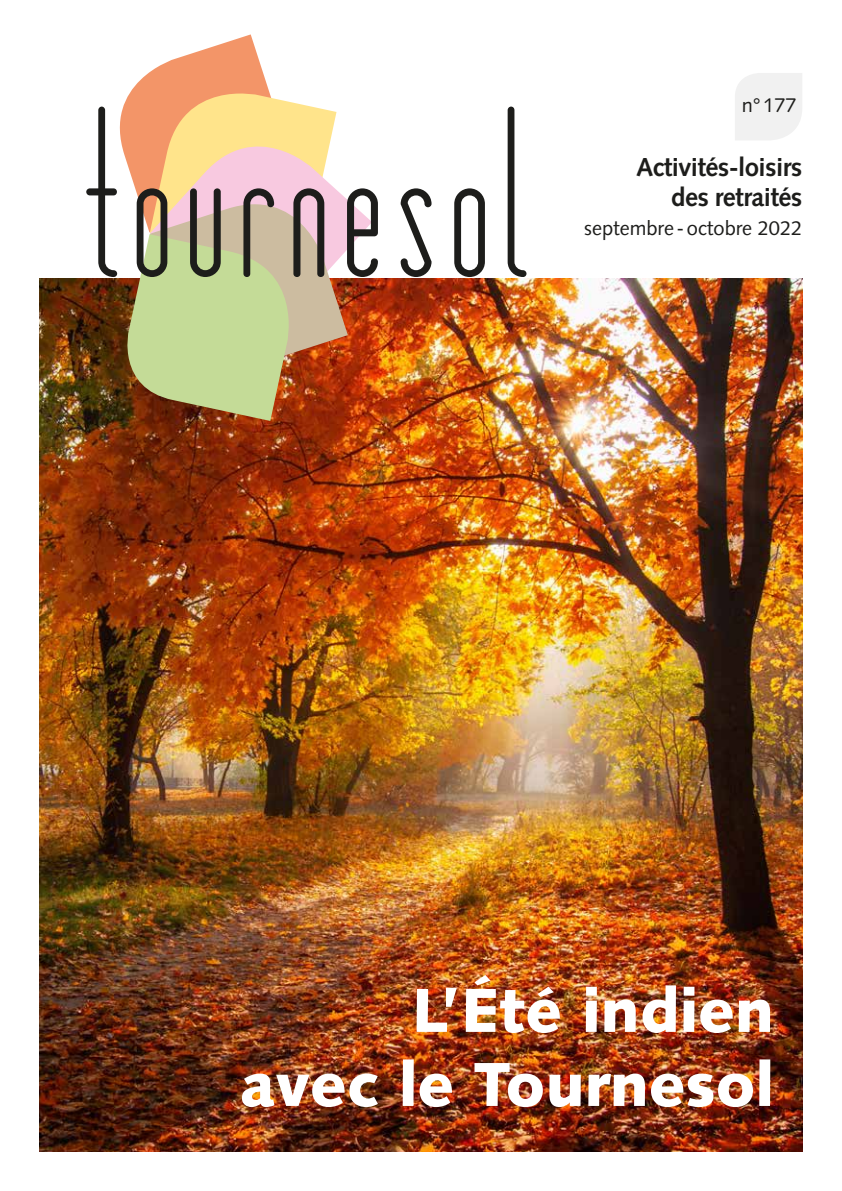
<style>
.page{position:relative;width:842px;height:1191px;background:#fff}
.page>*{position:absolute;margin:0;border:0;box-sizing:border-box;transform-origin:0 0}
.t1{font:900 62px/74px "Syntax LT Std";color:#fff;text-align:right}
.t2{font:700 26px/30px "Syntax LT Std";letter-spacing:-.025em;color:#1d1d1b;text-align:right}
.t3{font:20px "Syntax LT Std";color:#1d1d1b}
</style>
<div class="page">
<div style="left:735px;top:73px;width:67px;height:67px;background:#f1f1f1"></div>
<img style="left:40px;top:278px;width:762px;height:873px">
<svg style="left:86px;top:34px;width:292px;height:387px"></svg>
<svg style="left:401px;top:188px;width:30px;height:89px"></svg>
<svg style="left:454px;top:188px;width:31px;height:89px"></svg>
<svg style="left:508px;top:107px;width:18px;height:170px"></svg>
<p class="t3" style="left:742px;top:94px;width:56px">n°177</p>
<p class="t2" style="left:636px;top:153px;width:168px">Activités-loisirs des retraités</p>
<p class="t3" style="left:584px;top:216px;width:219px">septembre-octobre 2022</p>
<h1 class="t1" style="left:240px;top:973px;width:535px">L’Été indien<br>avec le Tournesol</h1>
</div>
